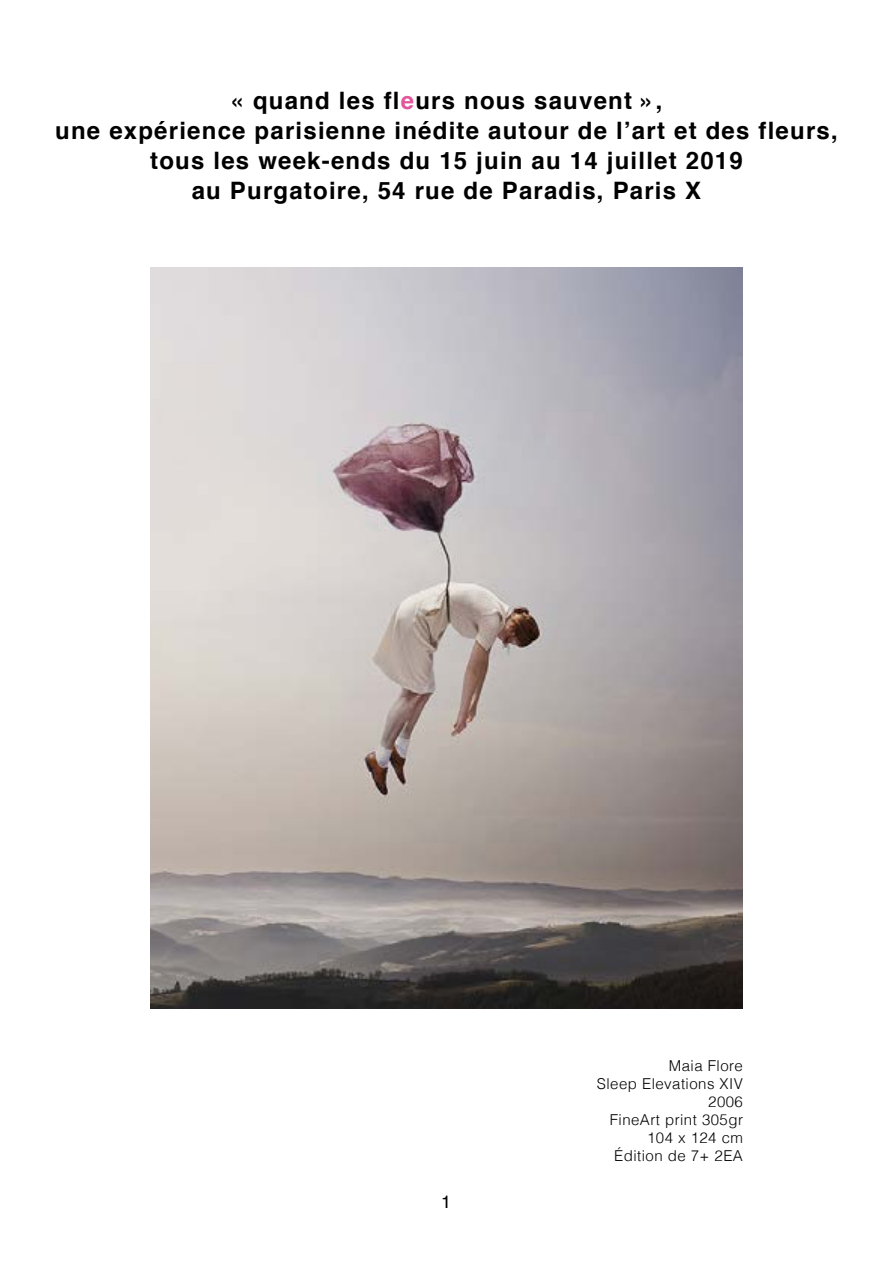
<style>
.page{position:relative;width:893px;height:1263px;background:#fff}
.page>*{position:absolute;margin:0;border:0;box-sizing:border-box;transform-origin:0 0}
.t1{font:700 24px/30px "Helvetica";letter-spacing:.05em;color:#000;text-align:center}
.t2{font:18px "Helvetica";color:#000}
.t3{font:300 15px/18px "Helvetica";letter-spacing:.03em;color:#000;text-align:right}
.s1{color:#e1579b}
</style>
<div class="page">
<img style="left:150px;top:267px;width:593px;height:741px">
<p class="t1" style="left:55px;top:86px;width:784px">« quand les fl<span class="s1">e</span>urs nous sauvent »,<br>une expérience parisienne inédite autour de l’art et des fleurs, tous les week-ends du 15 juin au 14 juillet 2019<br>au Purgatoire, 54 rue de Paradis, Paris X</p>
<p class="t2" style="left:441px;top:1188px;width:12px">1</p>
<p class="t3" style="left:597px;top:1055px;width:148px">Maia Flore<br>Sleep Elevations XIV<br>2006<br>FineArt print 305gr<br>104 x 124 cm<br>Édition de 7+ 2EA</p>
</div>
